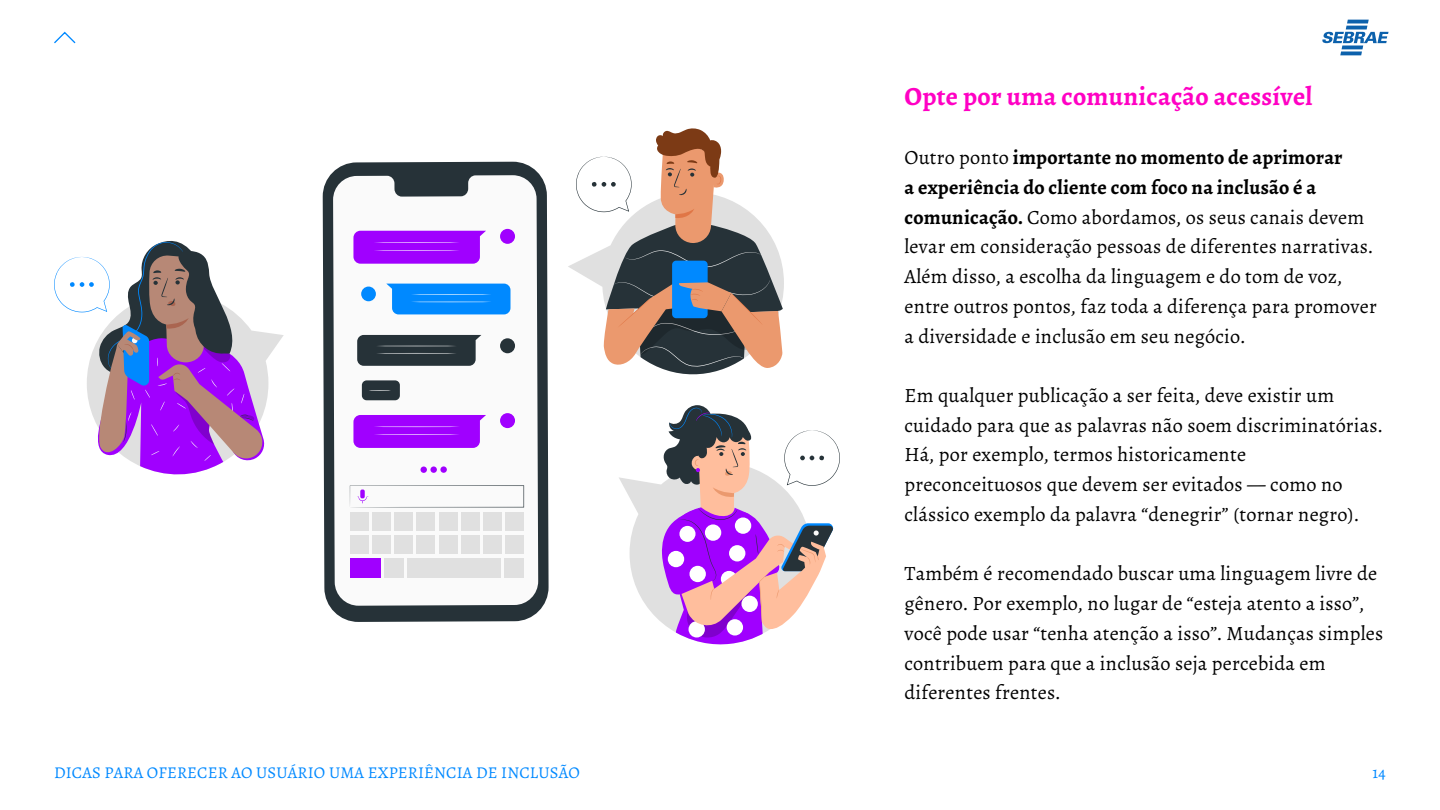
<style>
.page{position:relative;width:1440px;height:810px;background:#fff}
.page>*{position:absolute;margin:0;border:0;box-sizing:border-box;transform-origin:0 0}
.t1{font:700 26.25px "Alegreya";letter-spacing:.01em;color:#ff00c4}
.t2{font:20.25px/29.7px "Alegreya";letter-spacing:.01em;color:#000}
.t3{font:16.5px "Alegreya";letter-spacing:.01em;color:#0089ff}
.s1{font-weight:700}
</style>
<div class="page">
<svg style="left:54px;top:31px;width:22px;height:13px"></svg>
<svg style="left:54px;top:240px;width:230px;height:235px"></svg>
<svg style="left:619px;top:405px;width:221px;height:240px"></svg>
<svg style="left:568px;top:128px;width:216px;height:247px"></svg>
<svg style="left:323px;top:162px;width:226px;height:460px;background:#465055"></svg>
<svg style="left:333px;top:175px;width:205px;height:431px"></svg>
<div style="left:500px;top:229px;width:15px;height:15px;background:#a000ff;border-radius:50%"></div>
<svg style="left:353px;top:231px;width:133px;height:33px;background:#a510fe"></svg>
<hr style="left:374px;top:242px;width:86px;height:1px;background:#fff;border-radius:50%">
<hr style="left:374px;top:250px;width:86px;height:1px;background:#fff;border-radius:50%">
<div style="left:500px;top:413px;width:15px;height:15px;background:#a000ff;border-radius:50%"></div>
<svg style="left:353px;top:415px;width:133px;height:33px;background:#a50efe"></svg>
<hr style="left:374px;top:426px;width:86px;height:1px;background:#fff;border-radius:50%">
<hr style="left:374px;top:434px;width:86px;height:1px;background:#fff;border-radius:50%">
<div style="left:361px;top:287px;width:15px;height:14px;background:#0089ff;border-radius:50%"></div>
<svg style="left:386px;top:284px;width:125px;height:30px;background:#1090fe"></svg>
<hr style="left:411px;top:294px;width:81px;height:1px;background:#fff;border-radius:50%">
<hr style="left:411px;top:302px;width:81px;height:1px;background:#fff;border-radius:50%">
<div style="left:500px;top:338px;width:15px;height:15px;background:#263238;border-radius:50%"></div>
<svg style="left:357px;top:335px;width:124px;height:31px;background:#333e43"></svg>
<hr style="left:376px;top:346px;width:81px;height:1px;background:#fff;border-radius:50%">
<hr style="left:376px;top:353px;width:81px;height:1px;background:#fff;border-radius:50%">
<div style="left:362px;top:380px;width:38px;height:20px;background:#263238;border-radius:5px"></div>
<svg style="left:369px;top:390px;width:22px;height:1px"></svg>
<div style="left:505px;top:513px;width:19px;height:18px;background:#e0e0e0"></div>
<div style="left:483px;top:513px;width:19px;height:18px;background:#e0e0e0"></div>
<div style="left:461px;top:513px;width:19px;height:18px;background:#e0e0e0"></div>
<div style="left:439px;top:513px;width:18px;height:18px;background:#e0e0e0"></div>
<div style="left:417px;top:513px;width:18px;height:18px;background:#e0e0e0"></div>
<div style="left:504px;top:558px;width:20px;height:20px;background:#e0e0e0"></div>
<div style="left:407px;top:559px;width:94px;height:19px;background:#e0e0e0"></div>
<svg style="left:350px;top:485px;width:174px;height:22px"></svg>
<div style="left:384px;top:558px;width:20px;height:20px;background:#e0e0e0"></div>
<div style="left:350px;top:558px;width:30px;height:20px;background:#a000ff"></div>
<div style="left:394px;top:513px;width:19px;height:18px;background:#e0e0e0"></div>
<div style="left:372px;top:513px;width:19px;height:18px;background:#e0e0e0"></div>
<div style="left:350px;top:513px;width:19px;height:18px;background:#e0e0e0"></div>
<div style="left:505px;top:536px;width:19px;height:18px;background:#e0e0e0"></div>
<div style="left:483px;top:536px;width:19px;height:18px;background:#e0e0e0"></div>
<div style="left:461px;top:536px;width:19px;height:18px;background:#e0e0e0"></div>
<div style="left:439px;top:536px;width:18px;height:18px;background:#e0e0e0"></div>
<div style="left:417px;top:536px;width:18px;height:18px;background:#e0e0e0"></div>
<div style="left:394px;top:536px;width:19px;height:18px;background:#e0e0e0"></div>
<div style="left:372px;top:536px;width:19px;height:18px;background:#e0e0e0"></div>
<div style="left:350px;top:536px;width:19px;height:18px;background:#e0e0e0"></div>
<div style="left:440px;top:466px;width:7px;height:7px;background:#a000ff;border-radius:50%"></div>
<div style="left:430px;top:466px;width:7px;height:7px;background:#a000ff;border-radius:50%"></div>
<svg style="left:421px;top:467px;width:6px;height:6px"></svg>
<svg style="left:1322px;top:20px;width:67px;height:35px"></svg>
<p class="t1" style="left:904px;top:79px;width:409px">Opte por uma comunicação acessível</p>
<p class="t2" style="left:904px;top:143px;width:474px">Outro ponto <span class="s1">importante no momento de aprimorar<br>a experiência do cliente com foco na inclusão é a comunicação.</span> Como abordamos, os seus canais devem levar em consideração pessoas de diferentes narrativas.<br>Além disso, a escolha da linguagem e do tom de voz, entre outros pontos, faz toda a diferença para promover a diversidade e inclusão em seu negócio.</p>
<p class="t2" style="left:904px;top:381px;width:480px">Em qualquer publicação a ser feita, deve existir um cuidado para que as palavras não soem discriminatórias.<br>Há, por exemplo, termos historicamente preconceituosos que devem ser evitados — como no clássico exemplo da palavra “denegrir” (tornar negro).</p>
<p class="t2" style="left:904px;top:559px;width:480px">Também é recomendado buscar uma linguagem livre de gênero. Por exemplo, no lugar de “esteja atento a isso”, você pode usar “tenha atenção a isso”. Mudanças simples contribuem para que a inclusão seja percebida em diferentes frentes.</p>
<p class="t3" style="left:54px;top:762px;width:527px">DICAS PARA OFERECER AO USUÁRIO UMA EXPERIÊNCIA DE INCLUSÃO</p>
<p class="t3" style="left:1373px;top:762px;width:15px">14</p>
</div>
